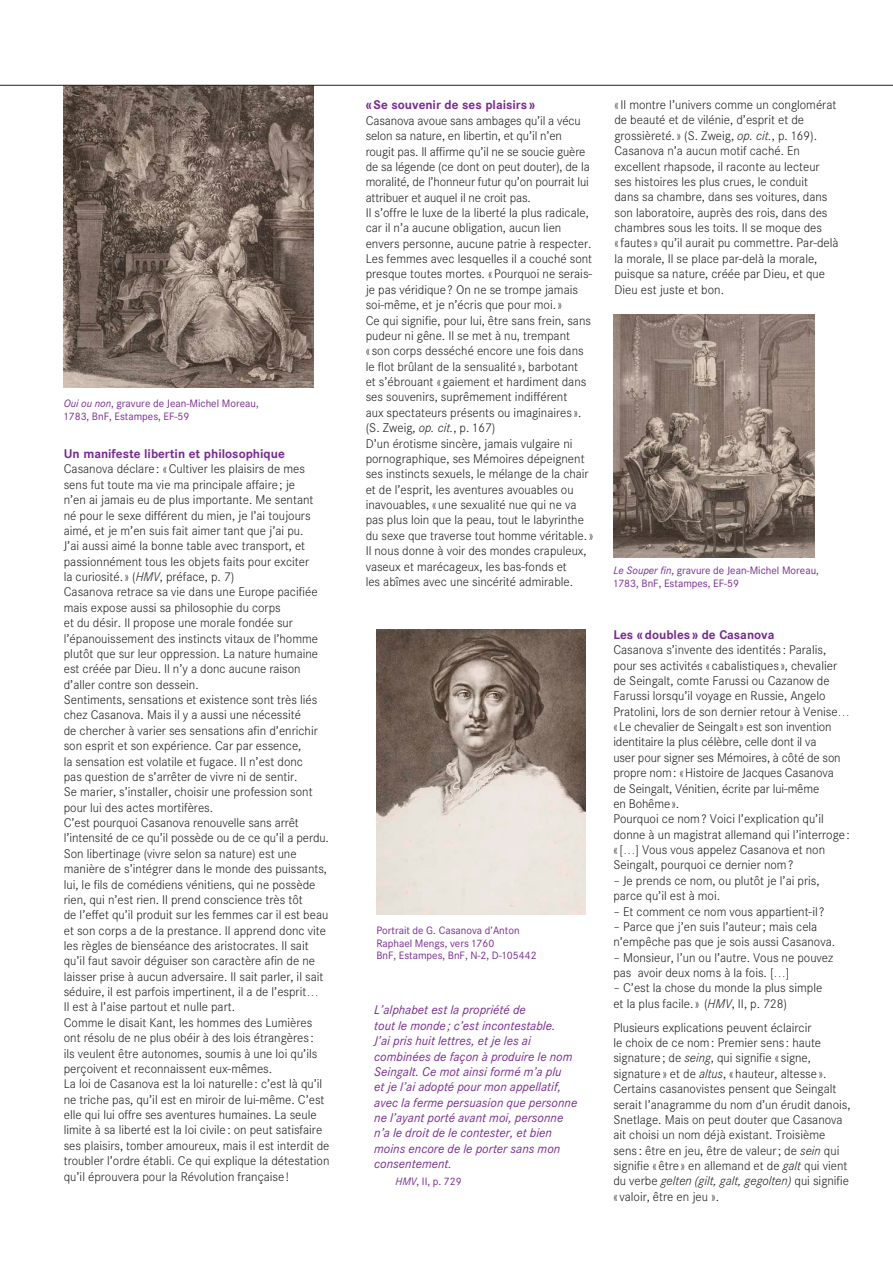
<style>
.page{position:relative;width:893px;height:1263px;background:#fff}
.page>*{position:absolute;margin:0;border:0;box-sizing:border-box;transform-origin:0 0}
.t1{font:300 12.3px/15.3px "Corporate SBQ3";color:#231f20}
.t2{font:italic 12.3px/15.3px "Corporate SBQ3";color:#772a91}
.t3{font:700 12.3px "Corporate SBQ3";color:#772a91}
.t4{font:10.5px/12.8px "Corporate SBQ3";color:#772a91}
.s1{font-style:italic}
</style>
<div class="page">
<img style="left:64px;top:86px;width:249px;height:302px">
<img style="left:613px;top:314px;width:202px;height:243px">
<img style="left:376px;top:629px;width:210px;height:285px">
<hr style="left:0;top:85px;width:893px;height:1px;background:#231f20">
<p class="t4" style="left:64px;top:397px;width:196px"><span class="s1">Oui ou non</span>, gravure de Jean-Michel Moreau,<br>1783, BnF, Estampes, EF-59</p>
<p class="t3" style="left:64px;top:446px;width:223px">Un manifeste libertin et philosophique</p>
<p class="t1" style="left:64px;top:462px;width:267px">Casanova déclare : « Cultiver les plaisirs de mes sens fut toute ma vie ma principale affaire ; je<br>n’en ai jamais eu de plus importante. Me sentant<br>né pour le sexe différent du mien, je l’ai toujours aimé, et je m’en suis fait aimer tant que j’ai pu.<br>J’ai aussi aimé la bonne table avec transport, et passionnément tous les objets faits pour exciter<br>la curiosité. » (<span class="s1">HMV</span>, préface, p. 7)<br>Casanova retrace sa vie dans une Europe pacifiée mais expose aussi sa philosophie du corps<br>et du désir. Il propose une morale fondée sur l’épanouissement des instincts vitaux de l’homme plutôt que sur leur oppression. La nature humaine est créée par Dieu. Il n’y a donc aucune raison d’aller contre son dessein.<br>Sentiments, sensations et existence sont très liés chez Casanova. Mais il y a aussi une nécessité<br>de chercher à varier ses sensations afin d’enrichir son esprit et son expérience. Car par essence,<br>la sensation est volatile et fugace. Il n’est donc<br>pas question de s’arrêter de vivre ni de sentir.<br>Se marier, s’installer, choisir une profession sont pour lui des actes mortifères.<br>C’est pourquoi Casanova renouvelle sans arrêt l’intensité de ce qu’il possède ou de ce qu’il a perdu.<br>Son libertinage (vivre selon sa nature) est une manière de s’intégrer dans le monde des puissants, lui, le fils de comédiens vénitiens, qui ne possède rien, qui n’est rien. Il prend conscience très tôt<br>de l’effet qu’il produit sur les femmes car il est beau et son corps a de la prestance. Il apprend donc vite les règles de bienséance des aristocrates. Il sait qu’il faut savoir déguiser son caractère afin de ne laisser prise à aucun adversaire. Il sait parler, il sait séduire, il est parfois impertinent, il a de l’esprit…<br>Il est à l’aise partout et nulle part.<br>Comme le disait Kant, les hommes des Lumières ont résolu de ne plus obéir à des lois étrangères :<br>ils veulent être autonomes, soumis à une loi qu’ils perçoivent et reconnaissent eux-mêmes.<br>La loi de Casanova est la loi naturelle : c’est là qu’il ne triche pas, qu’il est en miroir de lui-même. C’est elle qui lui offre ses aventures humaines. La seule limite à sa liberté est la loi civile : on peut satisfaire ses plaisirs, tomber amoureux, mais il est interdit de troubler l’ordre établi. Ce qui explique la détestation qu’il éprouvera pour la Révolution française !</p>
<p class="t3" style="left:366px;top:98px;width:171px">« Se souvenir de ses plaisirs »</p>
<p class="t1" style="left:366px;top:113px;width:229px">Casanova avoue sans ambages qu’il a vécu selon sa nature, en libertin, et qu’il n’en rougit pas. Il affirme qu’il ne se soucie guère de sa légende (ce dont on peut douter), de la moralité, de l’honneur futur qu’on pourrait lui attribuer et auquel il ne croit pas.<br>Il s’offre le luxe de la liberté la plus radicale, car il n’a aucune obligation, aucun lien envers personne, aucune patrie à respecter.<br>Les femmes avec lesquelles il a couché sont presque toutes mortes. « Pourquoi ne serais&shy;je pas véridique ? On ne se trompe jamais soi-même, et je n’écris que pour moi. »<br>Ce qui signifie, pour lui, être sans frein, sans pudeur ni gêne. Il se met à nu, trempant<br>« son corps desséché encore une fois dans le flot brûlant de la sensualité », barbotant<br>et s’ébrouant « gaiement et hardiment dans ses souvenirs, suprêmement indifférent<br>aux spectateurs présents ou imaginaires ». (S. Zweig, <span class="s1">op. cit.</span>, p. 167)<br>D’un érotisme sincère, jamais vulgaire ni pornographique, ses Mémoires dépeignent ses instincts sexuels, le mélange de la chair et de l’esprit, les aventures avouables ou inavouables, « une sexualité nue qui ne va pas plus loin que la peau, tout le labyrinthe du sexe que traverse tout homme véritable. » Il nous donne à voir des mondes crapuleux, vaseux et marécageux, les bas-fonds et<br>les abîmes avec une sincérité admirable.</p>
<p class="t4" style="left:376px;top:924px;width:162px">Portrait de G. Casanova d’Anton<br>Raphael Mengs, vers 1760<br>BnF, Estampes, BnF, N-2, D-105442</p>
<p class="t2" style="left:374px;top:1002px;width:205px">L’alphabet est la propriété de<br>tout le monde; c’est incontestable.<br>J’ai pris huit lettres, et je les ai combinées de façon à produire le nom Seingalt. Ce mot ainsi formé m’a plu<br>et je l’ai adopté pour mon appellatif, avec la ferme persuasion que personne ne l’ayant porté avant moi, personne n’a le droit de le contester, et bien moins encore de le porter sans mon consentement.</p>
<p class="t4" style="left:395px;top:1175px;width:68px"><span class="s1">HMV</span>, II, p. 729</p>
<p class="t1" style="left:614px;top:97px;width:226px">« Il montre l’univers comme un conglomérat de beauté et de vilénie, d’esprit et de grossièreté. » (S. Zweig, <span class="s1">op. cit.</span>, p. 169).<br>Casanova n’a aucun motif caché. En excellent rhapsode, il raconte au lecteur ses histoires les plus crues, le conduit<br>dans sa chambre, dans ses voitures, dans son laboratoire, auprès des rois, dans des chambres sous les toits. Il se moque des<br>« fautes » qu’il aurait pu commettre. Par-delà la morale, Il se place par-delà la morale, puisque sa nature, créée par Dieu, et que Dieu est juste et bon.</p>
<p class="t4" style="left:613px;top:564px;width:207px"><span class="s1">Le Souper fin</span>, gravure de Jean-Michel Moreau,<br>1783, BnF, Estampes, EF-59</p>
<p class="t3" style="left:613px;top:627px;width:163px">Les « doubles » de Casanova</p>
<p class="t1" style="left:613px;top:642px;width:238px">Casanova s’invente des identités : Paralis, pour ses activités « cabalistiques », chevalier de Seingalt, comte Farussi ou Cazanow de Farussi lorsqu’il voyage en Russie, Angelo Pratolini, lors de son dernier retour à Venise… « Le chevalier de Seingalt» est son invention identitaire la plus célèbre, celle dont il va<br>user pour signer ses Mémoires, à côté de son propre nom: «Histoire de Jacques Casanova<br>de Seingalt, Vénitien, écrite par lui-même<br>en Bohême».<br>Pourquoi ce nom ? Voici l’explication qu’il donne à un magistrat allemand qui l’interroge : « […] Vous vous appelez Casanova et non Seingalt, pourquoi ce dernier nom ?</p>
<p class="t1" style="left:613px;top:873px;width:208px">– Je prends ce nom, ou plutôt je l’ai pris, parce qu’il est à moi.</p>
<p class="t1" style="left:613px;top:904px;width:213px">– Et comment ce nom vous appartient-il ?</p>
<p class="t1" style="left:613px;top:919px;width:223px">– Parce que j’en suis l’auteur ; mais cela n’empêche pas que je sois aussi Casanova.</p>
<p class="t1" style="left:613px;top:950px;width:221px">– Monsieur, l’un ou l’autre. Vous ne pouvez pas avoir deux noms à la fois. […]</p>
<p class="t1" style="left:613px;top:980px;width:210px">– C’est la chose du monde la plus simple et la plus facile. » (<span class="s1">HMV</span>, II, p. 728)</p>
<p class="t1" style="left:613px;top:1020px;width:239px">Plusieurs explications peuvent éclaircir<br>le choix de ce nom : Premier sens : haute signature ; de <span class="s1">seing</span>, qui signifie « signe, signature » et de <span class="s1">altus</span>, « hauteur, altesse ».<br>Certains casanovistes pensent que Seingalt serait l’anagramme du nom d’un érudit danois, Snetlage. Mais on peut douter que Casanova ait choisi un nom déjà existant. Troisième sens : être en jeu, être de valeur ; de <span class="s1">sein</span> qui signifie « être » en allemand et de <span class="s1">galt</span> qui vient du verbe <span class="s1">gelten (gilt, galt, gegolten)</span> qui signifie « valoir, être en jeu ».</p>
</div>
